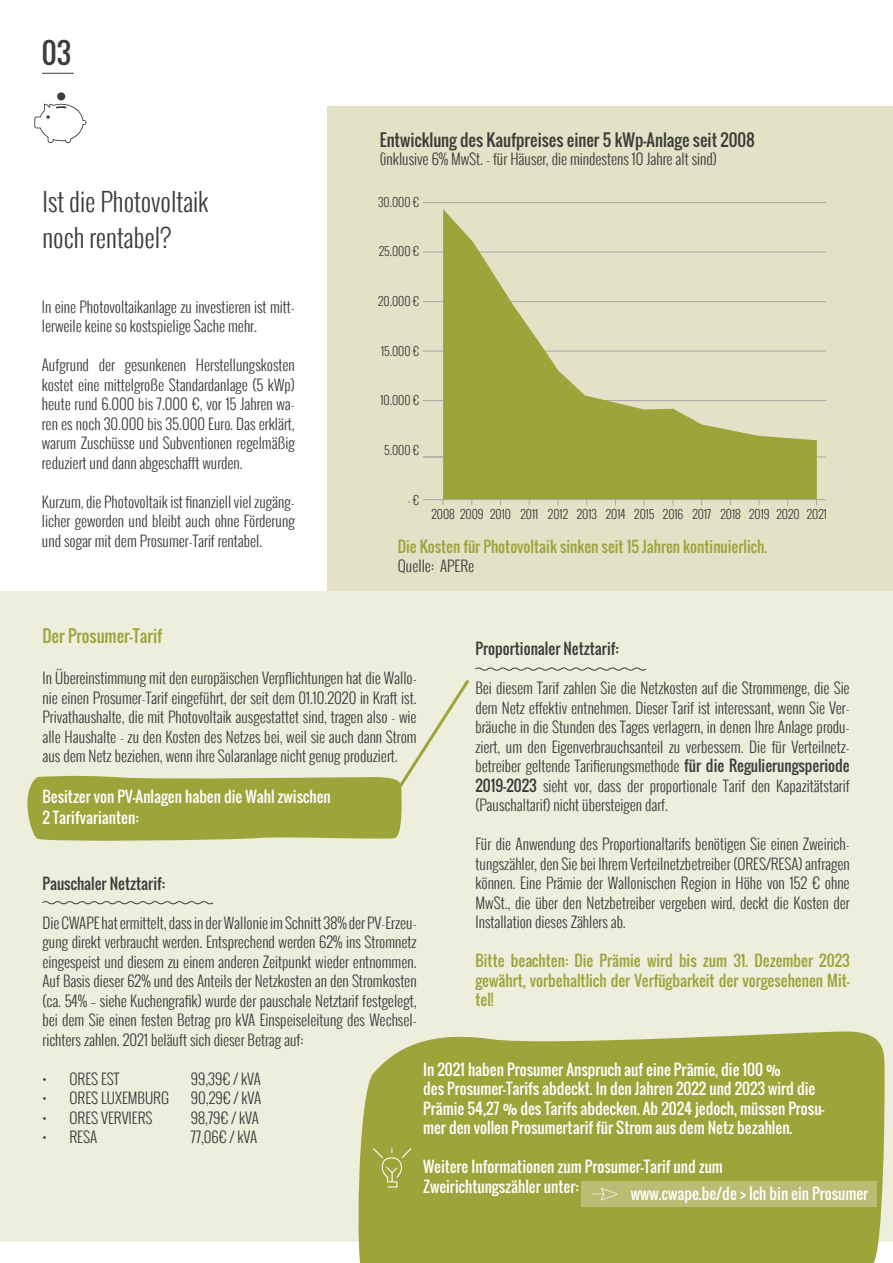
<style>
.page{position:relative;width:893px;height:1263px;background:#fff}
.page>*{position:absolute;margin:0;border:0;box-sizing:border-box;transform-origin:0 0}
.t1{font:28.2px "Oswald";color:#3c3c3b}
.t2{font:300 25.5px/36px "Oswald";color:#3c3c3b}
.t3{font:16.5px "Oswald";color:#3c3c3b}
.t4{font:16.5px "Oswald";color:#9da43a}
.t5{font:300 15px/19.5px "Oswald";color:#3c3c3b;text-align:justify}
.t6{font:15px/19.5px "Oswald";color:#fff}
.t7{font:15px/19.5px "Oswald";color:#9da43a;text-align:justify}
.t8{font:15px "Oswald";color:#3c3c3b}
.t9{font:300 12px "Oswald";color:#3c3c3b}
.s1{font-weight:400}
</style>
<div class="page">
<div style="left:328px;top:106px;width:565px;height:486px;background:#e3e2c6"></div>
<div style="left:0;top:592px;width:893px;height:650px;background:#eed"></div>
<div style="left:358px;top:1031px;width:527px;height:232px;background:#9da43a"></div>
<hr style="left:42px;top:73px;width:32px;height:1px;background:#3c3c3b">
<svg style="left:34px;top:104px;width:52px;height:39px"></svg>
<div style="left:57px;top:92px;width:8px;height:8px;background:#3c3c3b;border-radius:50%"></div>
<svg style="left:373px;top:1148px;width:38px;height:39px"></svg>
<svg style="left:42px;top:901px;width:171px;height:4px"></svg>
<svg style="left:27px;top:667px;width:620px;height:174px"></svg>
<hr style="left:423px;top:202px;width:403px;height:1px;background:#a8a8a7">
<hr style="left:423px;top:252px;width:403px;height:1px;background:#a8a8a7">
<hr style="left:423px;top:301px;width:403px;height:1px;background:#a8a8a7">
<hr style="left:423px;top:351px;width:403px;height:1px;background:#a8a8a7">
<hr style="left:423px;top:400px;width:403px;height:1px;background:#a8a8a7">
<hr style="left:423px;top:456px;width:403px;height:1px;background:#a8a8a7">
<svg style="left:443px;top:209px;width:374px;height:290px"></svg>
<hr style="left:423px;top:499px;width:402px;height:1px;background:#a8a8a7">
<div style="left:582px;top:1181px;width:295px;height:25px;background:#bcbd75"></div>
<svg style="left:592px;top:1187px;width:26px;height:13px"></svg>
<h1 class="t1" style="left:42px;top:32px;width:31px">03</h1>
<h2 class="t2" style="left:42px;top:183px;width:168px">Ist die Photovoltaik noch rentabel?</h2>
<p class="t5" style="left:42px;top:297px;width:254px">In eine Photovoltaikanlage zu investieren ist mitt&shy;lerweile keine so kostspielige Sache mehr.</p>
<p class="t5" style="left:42px;top:355px;width:254px">Aufgrund der gesunkenen Herstellungskosten kostet eine mittelgroße Standardanlage (5 kWp) heute rund 6.000 bis 7.000 €, vor 15 Jahren wa&shy;ren es noch 30.000 bis 35.000 Euro. Das erklärt, warum Zuschüsse und Subventionen regelmäßig reduziert und dann abgeschafft wurden.</p>
<p class="t5" style="left:42px;top:492px;width:254px">Kurzum, die Photovoltaik ist finanziell viel zugäng&shy;licher geworden und bleibt auch ohne Förderung und sogar mit dem Prosumer-Tarif rentabel.</p>
<p class="t3" style="left:380px;top:127px;width:376px">Entwicklung des Kaufpreises einer 5 kWp-Anlage seit 2008</p>
<p class="t5" style="left:380px;top:149px;width:339px">(inklusive 6% MwSt. - für Häuser, die mindestens 10 Jahre alt sind)</p>
<p class="t9" style="left:378px;top:193px;width:43px">30.000 €</p>
<p class="t9" style="left:379px;top:242px;width:42px">25.000 €</p>
<p class="t9" style="left:378px;top:292px;width:43px">20.000 €</p>
<p class="t9" style="left:381px;top:342px;width:40px">15.000 €</p>
<p class="t9" style="left:380px;top:391px;width:40px">10.000 €</p>
<p class="t9" style="left:384px;top:441px;width:37px">5.000 €</p>
<p class="t9" style="left:407px;top:491px;width:13px">- €</p>
<p class="t9" style="left:431px;top:506px;width:397px">2008 2009 2010 2011 2012 2013 2014 2015 2016 2017 2018 2019 2020 2021</p>
<p class="t7" style="left:398px;top:537px;width:371px">Die Kosten für Photovoltaik sinken seit 15 Jahren kontinuierlich.</p>
<p class="t5" style="left:398px;top:556px;width:78px">Quelle: APERe</p>
<p class="t4" style="left:42px;top:624px;width:121px">Der Prosumer-Tarif</p>
<p class="t5" style="left:42px;top:668px;width:376px">In Übereinstimmung mit den europäischen Verpflichtungen hat die Wallo&shy;nie einen Prosumer-Tarif eingeführt, der seit dem 01.10.2020 in Kraft ist.<br>Privathaushalte, die mit Photovoltaik ausgestattet sind, tragen also - wie alle Haushalte - zu den Kosten des Netzes bei, weil sie auch dann Strom aus dem Netz beziehen, wenn ihre Solaranlage nicht genug produziert.</p>
<p class="t6" style="left:42px;top:786px;width:290px;line-height:21px">Besitzer von PV-Anlagen haben die Wahl zwischen<br>2 Tarifvarianten:</p>
<p class="t8" style="left:475px;top:637px;width:145px">Proportionaler Netztarif:</p>
<p class="t5" style="left:475px;top:678px;width:376px">Bei diesem Tarif zahlen Sie die Netzkosten auf die Strommenge, die Sie dem Netz effektiv entnehmen. Dieser Tarif ist interessant, wenn Sie Ver&shy;bräuche in die Stunden des Tages verlagern, in denen Ihre Anlage produ&shy;ziert, um den Eigenverbrauchsanteil zu verbessern. Die für Verteilnetz&shy;betreiber geltende Tarifierungsmethode <span class="s1">für die Regulierungsperiode 2019-2023</span> sieht vor, dass der proportionale Tarif den Kapazitätstarif (Pauschaltarif) nicht übersteigen darf.</p>
<p class="t5" style="left:475px;top:834px;width:376px">Für die Anwendung des Proportionaltarifs benötigen Sie einen Zweirich&shy;tungszähler, den Sie bei Ihrem Verteilnetzbetreiber (ORES/RESA) anfragen können. Eine Prämie der Wallonischen Region in Höhe von 152 € ohne MwSt., die über den Netzbetreiber vergeben wird, deckt die Kosten der Installation dieses Zählers ab.</p>
<p class="t7" style="left:475px;top:951px;width:376px">Bitte beachten: Die Prämie wird bis zum 31. Dezember 2023 gewährt, vorbehaltlich der Verfügbarkeit der vorgesehenen Mit&shy;tel!</p>
<p class="t8" style="left:42px;top:872px;width:124px">Pauschaler Netztarif:</p>
<p class="t5" style="left:42px;top:912px;width:376px">Die CWAPE hat ermittelt, dass in der Wallonie im Schnitt 38% der PV-Erzeu&shy;gung direkt verbraucht werden. Entsprechend werden 62% ins Stromnetz eingespeist und diesem zu einem anderen Zeitpunkt wieder entnommen.<br>Auf Basis dieser 62% und des Anteils der Netzkosten an den Stromkosten (ca. 54% – siehe Kuchengrafik) wurde der pauschale Netztarif festgelegt, bei dem Sie einen festen Betrag pro kVA Einspeiseleitung des Wechsel&shy;richters zahlen. 2021 beläuft sich dieser Betrag auf:</p>
<p class="t5" style="left:42px;top:1068px;width:78px">• ORES EST</p>
<p class="t5" style="left:191px;top:1068px;width:71px">99,39€ / kVA</p>
<p class="t5" style="left:42px;top:1088px;width:128px">• ORES LUXEMBURG</p>
<p class="t5" style="left:191px;top:1088px;width:72px">90,29€ / kVA</p>
<p class="t5" style="left:42px;top:1107px;width:112px">• ORES VERVIERS</p>
<p class="t5" style="left:191px;top:1107px;width:69px">98,79€ / kVA</p>
<p class="t5" style="left:42px;top:1127px;width:56px">• RESA</p>
<p class="t5" style="left:191px;top:1127px;width:68px">77,06€ / kVA</p>
<p class="t6" style="left:423px;top:1059px;width:403px">In 2021 haben Prosumer Anspruch auf eine Prämie, die 100 %<br>des Prosumer-Tarifs abdeckt. In den Jahren 2022 und 2023 wird die Prämie 54,27 % des Tarifs abdecken. Ab 2024 jedoch, müssen Prosu&shy;mer den vollen Prosumertarif für Strom aus dem Netz bezahlen.</p>
<p class="t6" style="left:423px;top:1157px;width:301px">Weitere Informationen zum Prosumer-Tarif und zum<br>Zweirichtungszähler unter:</p>
<p class="t6" style="left:631px;top:1184px;width:239px">www.cwape.be/de &gt; Ich bin ein Prosumer</p>
</div>
